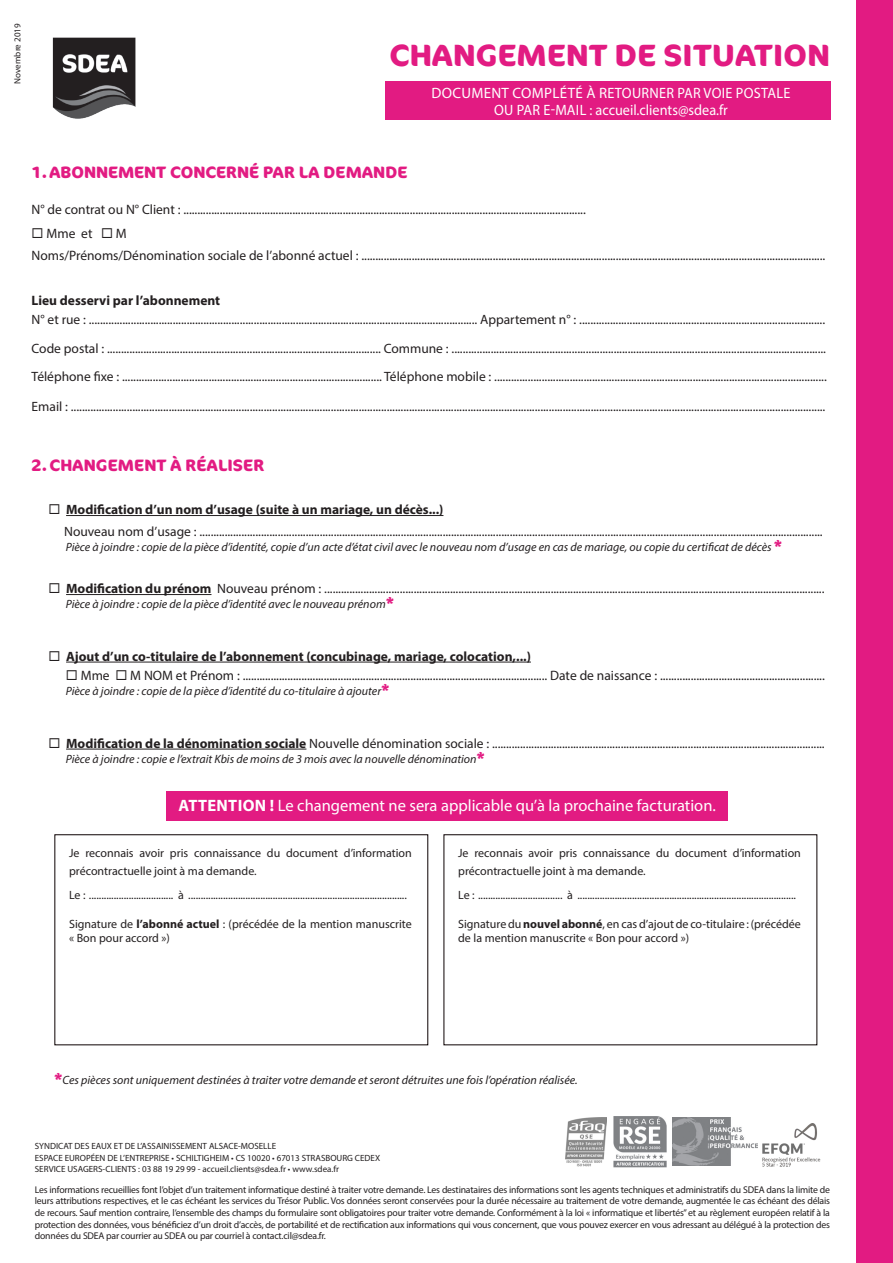
<style>
.page{position:relative;width:893px;height:1263px;background:#fff}
.page>*{position:absolute;margin:0;border:0;box-sizing:border-box;transform-origin:0 0}
.t1{font:700 30.75px "Cocon OT";letter-spacing:.01em;color:#e21b82}
.t2{font:16.5px "Myriad Pro";color:#fff}
.t3{font:700 16.5px "Cocon OT";letter-spacing:.01em;color:#e21b82}
.t4{font:15px "Myriad Pro";letter-spacing:.02em;color:#fff}
.t5{font:15px "Myriad Pro";color:#fff;scale:.95 1}
.t6{font:13.65px "Myriad Pro";color:#231f20}
.t7{font:700 13.65px "Myriad Pro";color:#231f20}
.t8{font:13.5px/28.5px "Myriad Pro";color:#231f20;text-align:justify}
.t9{font:700 13.5px "Myriad Pro";color:#231f20}
.t10{font:12px/18px "Myriad Pro";color:#231f20}
.t11{font:italic 12px "Myriad Pro";color:#231f20}
.t12{font:9.75px/11.7px "Myriad Pro";letter-spacing:-.02em;color:#231f20;text-align:justify}
.t13{font:9px "Myriad Pro";color:#231f20}
.s1{font-family:"Cocon OT";font-weight:700;font-style:normal;font-size:15px;color:#e21b82}
.s2{font-weight:700}
</style>
<div class="page">
<div style="left:856px;top:0;width:37px;height:1263px;background:#e21b82"></div>
<div style="left:386px;top:81px;width:445px;height:39px;background:#e21b82"></div>
<img style="left:52px;top:37px;width:84px;height:82px">
<hr style="left:66px;top:515px;width:377px;height:1px;background:#231f20">
<hr style="left:66px;top:594px;width:145px;height:1px;background:#231f20">
<hr style="left:66px;top:662px;width:465px;height:1px;background:#231f20">
<hr style="left:66px;top:749px;width:240px;height:1px;background:#231f20">
<div style="left:166px;top:791px;width:562px;height:29px;background:#e21b82"></div>
<img style="left:565px;top:1117px;width:41px;height:49px">
<img style="left:614px;top:1117px;width:52px;height:50px">
<img style="left:673px;top:1117px;width:84px;height:49px">
<img style="left:757px;top:1123px;width:64px;height:44px">
<p class="t13" style="left:12px;top:84px;width:61px;rotate:-90deg">Novembre 2019</p>
<p class="t1" style="left:389px;top:37px;width:442px">CHANGEMENT DE SITUATION</p>
<p class="t4" style="left:431px;top:84px;width:361px">DOCUMENT COMPLÉTÉ À RETOURNER PAR VOIE POSTALE</p>
<p class="t5" style="left:494px;top:100px;width:248px">OU PAR E-MAIL : accueil.clients@sdea.fr</p>
<p class="t3" style="left:32px;top:162px;width:377px">1. ABONNEMENT CONCERNÉ PAR LA DEMANDE</p>
<p class="t6" style="left:32px;top:201px;width:556px">N° de contrat ou N° Client : ................................................................................................................................................</p>
<p class="t6" style="left:32px;top:225px;width:97px">◻ Mme et ◻ M</p>
<p class="t6" style="left:32px;top:247px;width:795px">Noms/Prénoms/Dénomination sociale de l’abonné actuel : ......................................................................................................................................................................</p>
<p class="t7" style="left:32px;top:292px;width:190px">Lieu desservi par l’abonnement</p>
<p class="t8" style="left:32px;top:305px;width:797px">N° et rue : ........................................................................................................................................... Appartement n° : ........................................................................................<br>Code postal : .................................................................................................. Commune : ......................................................................................................................................<br>Téléphone fixe : ............................................................................................. Téléphone mobile : .......................................................................................................................</p>
<p class="t8" style="left:32px;top:392px;width:795px">Email : ..............................................................................................................................................................................................................................................................................</p>
<p class="t3" style="left:32px;top:455px;width:234px">2. CHANGEMENT À RÉALISER</p>
<p class="t9" style="left:49px;top:501px;width:396px">◻ Modification d’un nom d’usage (suite à un mariage, un décès...)</p>
<p class="t8" style="left:64px;top:517px;width:760px">Nouveau nom d’usage : ...............................................................................................................................................................................................................................</p>
<p class="t11" style="left:66px;top:540px;width:718px">Pièce à joindre : copie de la pièce d’identité, copie d’un acte d’état civil avec le nouveau nom d’usage en cas de mariage, ou copie du certificat de décès <span class="s1">*</span></p>
<p class="t8" style="left:49px;top:574px;width:777px">◻ <span class="s2">Modification du prénom</span> Nouveau prénom : ...................................................................................................................................................................................</p>
<p class="t11" style="left:66px;top:597px;width:330px">Pièce à joindre : copie de la pièce d’identité avec le nouveau prénom<span class="s1">*</span></p>
<p class="t9" style="left:49px;top:647px;width:484px">◻ Ajout d’un co-titulaire de l’abonnement (concubinage, mariage, colocation,...)</p>
<p class="t6" style="left:66px;top:667px;width:761px">◻ Mme ◻ M NOM et Prénom : ............................................................................................................. Date de naissance : ...........................................................</p>
<p class="t11" style="left:66px;top:684px;width:325px">Pièce à joindre : copie de la pièce d’identité du co-titulaire à ajouter<span class="s1">*</span></p>
<p class="t8" style="left:49px;top:729px;width:778px">◻ <span class="s2">Modification de la dénomination sociale</span> Nouvelle dénomination sociale : .......................................................................................................................</p>
<p class="t11" style="left:66px;top:751px;width:421px">Pièce à joindre : copie e l’extrait Kbis de moins de 3 mois avec la nouvelle dénomination<span class="s1">*</span></p>
<p class="t2" style="left:179px;top:795px;width:539px"><span class="s2">ATTENTION !</span> Le changement ne sera applicable qu’à la prochaine facturation.</p>
<p class="t10" style="left:69px;top:844px;width:344px">Je reconnais avoir pris connaissance du document d’information précontractuelle joint à ma demande.</p>
<p class="t10" style="left:69px;top:885px;width:339px">Le : .................................. à ........................................................................................</p>
<p class="t10" style="left:69px;top:916px;width:344px;line-height:14.4px">Signature de <span class="s2">l’abonné actuel</span> : (précédée de la mention manuscrite « Bon pour accord »)</p>
<p class="t10" style="left:458px;top:844px;width:344px">Je reconnais avoir pris connaissance du document d’information précontractuelle joint à ma demande.</p>
<p class="t10" style="left:458px;top:885px;width:339px">Le : .................................. à ........................................................................................</p>
<p class="t10" style="left:458px;top:916px;width:344px;line-height:14.4px">Signature du <span class="s2">nouvel abonné</span>, en cas d’ajout de co-titulaire : (précédée de la mention manuscrite « Bon pour accord »)</p>
<p class="t11" style="left:54px;top:1073px;width:525px"><span class="s1">*</span>Ces pièces sont uniquement destinées à traiter votre demande et seront détruites une fois l’opération réalisée.</p>
<p class="t13" style="left:35px;top:1141px;width:243px">SYNDICAT DES EAUX ET DE L’ASSAINISSEMENT ALSACE-MOSELLE</p>
<p class="t13" style="left:35px;top:1152px;width:347px">ESPACE EUROPÉEN DE L’ENTREPRISE • SCHILTIGHEIM • CS 10020 • 67013 STRASBOURG CEDEX</p>
<p class="t13" style="left:35px;top:1163px;width:306px">SERVICE USAGERS-CLIENTS : 03 88 19 29 99 - accueil.clients@sdea.fr • www.sdea.fr</p>
<p class="t12" style="left:35px;top:1183px;width:797px">Les informations recueillies font l’objet d’un traitement informatique destiné à traiter votre demande. Les destinataires des informations sont les agents techniques et administratifs du SDEA dans la limite de leurs attributions respectives, et le cas échéant les services du Trésor Public. Vos données seront conservées pour la durée nécessaire au traitement de votre demande, augmentée le cas échéant des délais de recours. Sauf mention contraire, l’ensemble des champs du formulaire sont obligatoires pour traiter votre demande. Conformément à la loi « informatique et libertés” et au règlement européen relatif à la protection des données, vous bénéficiez d’un droit d’accès, de portabilité et de rectification aux informations qui vous concernent, que vous pouvez exercer en vous adressant au délégué à la protection des données du SDEA par courrier au SDEA ou par courriel à contact.cil@sdea.fr.</p>
</div>
